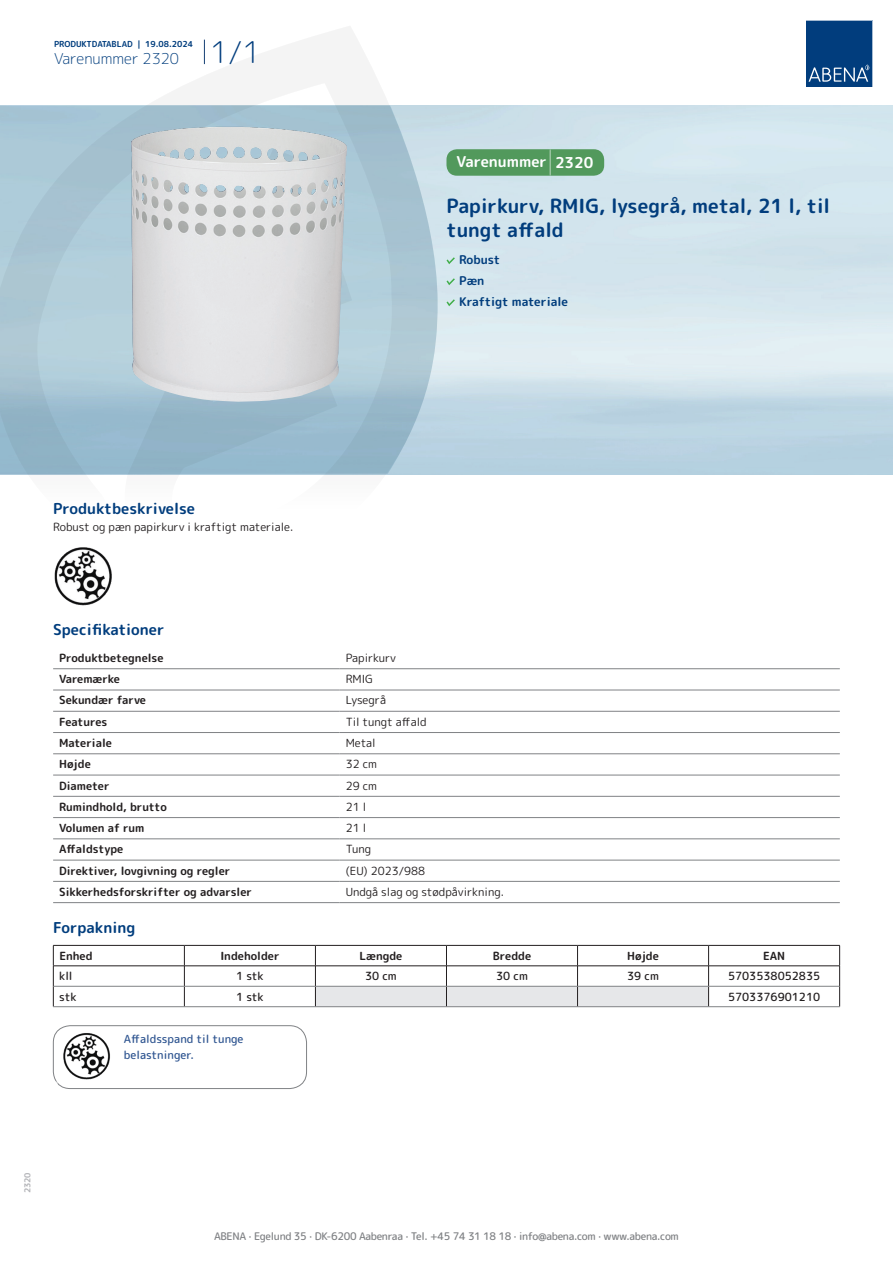
<style>
.page{position:relative;width:893px;height:1263px;background:#fff}
.page>*{position:absolute;margin:0;border:0;box-sizing:border-box;transform-origin:0 0}
.t1{font:700 19.5px/24px "Rounded Mplus 1 c";color:#013d7d}
.t2{font:700 15px "Rounded Mplus 1 c";color:#013d7d}
.t3{font:300 15px "Rounded Mplus 1 c";color:#013d7d}
.t4{font:700 15px "Rounded Mplus 1 c";color:#fff}
.t5{font:700 12px/21px "Rounded Mplus 1 c";color:#013d7d}
.t6{font:700 11.25px "Rounded Mplus 1 c";color:#231f20}
.t7{font:11.25px "Rounded Mplus 1 c";color:#231f20}
.t8{font:500 11.25px "Rounded Mplus 1 c";color:#231f20}
.t9{font:500 11.25px/16.5px "Rounded Mplus 1 c";color:#305691}
.t10{font:500 10.5px "Rounded Mplus 1 c";letter-spacing:-.03em;color:#808285}
.t11{font:700 10.5px "Rounded Mplus 1 c";color:#fff}
.t12{font:700 8.25px "Rounded Mplus 1 c";color:#013d7d}
.t13{font:700 8.25px "Rounded Mplus 1 c";color:#b2b3b7}
.s1{font-size:30px}
.s2{font-size:25.5px}
</style>
<div class="page">
<svg style="left:0;top:26px;width:439px;height:580px"></svg>
<svg style="left:0;top:106px;width:438px;height:368px;background:#a6c3d2"></svg>
<svg style="left:204px;top:40px;width:1px;height:24px"></svg>
<svg style="left:806px;top:20px;width:67px;height:67px;background:#144b86"></svg>
<img style="left:131px;top:127px;width:217px;height:275px">
<img style="left:53px;top:547px;width:60px;height:58px">
<hr style="left:53px;top:668px;width:287px;height:1px;background:#808285">
<hr style="left:340px;top:668px;width:500px;height:1px;background:#808285">
<hr style="left:53px;top:690px;width:287px;height:1px;background:#808285">
<hr style="left:340px;top:690px;width:500px;height:1px;background:#808285">
<hr style="left:53px;top:711px;width:287px;height:1px;background:#808285">
<hr style="left:340px;top:711px;width:500px;height:1px;background:#808285">
<hr style="left:53px;top:732px;width:287px;height:1px;background:#808285">
<hr style="left:340px;top:732px;width:500px;height:1px;background:#808285">
<hr style="left:53px;top:753px;width:287px;height:1px;background:#808285">
<hr style="left:340px;top:753px;width:500px;height:1px;background:#808285">
<hr style="left:53px;top:775px;width:287px;height:1px;background:#808285">
<hr style="left:340px;top:775px;width:500px;height:1px;background:#808285">
<hr style="left:53px;top:796px;width:287px;height:1px;background:#808285">
<hr style="left:340px;top:796px;width:500px;height:1px;background:#808285">
<hr style="left:53px;top:817px;width:287px;height:1px;background:#808285">
<hr style="left:340px;top:817px;width:500px;height:1px;background:#808285">
<hr style="left:53px;top:838px;width:287px;height:1px;background:#808285">
<hr style="left:340px;top:838px;width:500px;height:1px;background:#808285">
<hr style="left:53px;top:860px;width:287px;height:1px;background:#808285">
<hr style="left:340px;top:860px;width:500px;height:1px;background:#808285">
<hr style="left:53px;top:881px;width:287px;height:1px;background:#808285">
<hr style="left:340px;top:881px;width:500px;height:1px;background:#808285">
<hr style="left:53px;top:902px;width:287px;height:1px;background:#808285">
<hr style="left:340px;top:902px;width:500px;height:1px;background:#808285">
<hr style="left:53px;top:945px;width:131px;height:1px;background:#231f20">
<hr style="left:184px;top:945px;width:131px;height:1px;background:#231f20">
<hr style="left:709px;top:945px;width:131px;height:1px;background:#231f20">
<hr style="left:53px;top:965px;width:131px;height:1px;background:#231f20">
<hr style="left:184px;top:965px;width:131px;height:1px;background:#231f20">
<hr style="left:709px;top:965px;width:131px;height:1px;background:#231f20">
<svg style="left:53px;top:945px;width:1px;height:61px"></svg>
<svg style="left:184px;top:945px;width:1px;height:61px"></svg>
<svg style="left:315px;top:945px;width:394px;height:61px"></svg>
<svg style="left:839px;top:945px;width:1px;height:61px"></svg>
<hr style="left:54px;top:986px;width:130px;height:1px;background:#808285">
<hr style="left:184px;top:986px;width:131px;height:1px;background:#808285">
<hr style="left:315px;top:986px;width:131px;height:1px;background:#808285">
<hr style="left:446px;top:986px;width:131px;height:1px;background:#808285">
<hr style="left:577px;top:986px;width:132px;height:1px;background:#808285">
<hr style="left:709px;top:986px;width:130px;height:1px;background:#808285">
<hr style="left:53px;top:1006px;width:131px;height:1px;background:#808285">
<hr style="left:184px;top:1006px;width:131px;height:1px;background:#808285">
<hr style="left:315px;top:1006px;width:131px;height:1px;background:#808285">
<hr style="left:446px;top:1006px;width:131px;height:1px;background:#808285">
<hr style="left:577px;top:1006px;width:132px;height:1px;background:#808285">
<hr style="left:709px;top:1006px;width:131px;height:1px;background:#808285">
<img style="left:63px;top:1033px;width:47px;height:46px">
<div style="left:53px;top:1025px;width:254px;height:64px;border:1px solid #808285;border-radius:17px"></div>
<svg style="left:446px;top:257px;width:9px;height:7px"></svg>
<svg style="left:446px;top:278px;width:9px;height:7px"></svg>
<svg style="left:446px;top:299px;width:9px;height:7px"></svg>
<div style="left:446px;top:149px;width:158px;height:27px;background:#52995c;border-radius:10px"></div>
<p class="t12" style="left:54px;top:38px;width:141px">PRODUKTDATABLAD | 19.08.2024</p>
<h2 class="t3" style="left:54px;top:48px;width:208px">Varenummer 2320 <span class="s1">1/1</span></h2>
<h2 class="t4" style="left:457px;top:151px;width:138px">Varenummer <span class="s2">|</span> 2320</h2>
<h1 class="t1" style="left:446px;top:194px;width:385px">Papirkurv, RMIG, lysegrå, metal, 21 l, til tungt affald</h1>
<p class="t5" style="left:459px;top:249px;width:110px">Robust<br>Pæn<br>Kraftigt materiale</p>
<h2 class="t2" style="left:53px;top:498px;width:143px">Produktbeskrivelse</h2>
<p class="t7" style="left:53px;top:518px;width:242px">Robust og pæn papirkurv i kraftigt materiale.</p>
<h2 class="t2" style="left:53px;top:619px;width:113px">Specifikationer</h2>
<p class="t6" style="left:59px;top:650px;width:106px">Produktbetegnelse</p>
<p class="t7" style="left:346px;top:650px;width:52px">Papirkurv</p>
<p class="t6" style="left:59px;top:671px;width:62px">Varemærke</p>
<p class="t7" style="left:346px;top:671px;width:29px">RMIG</p>
<p class="t6" style="left:59px;top:692px;width:88px">Sekundær farve</p>
<p class="t7" style="left:346px;top:692px;width:42px">Lysegrå</p>
<p class="t6" style="left:59px;top:714px;width:50px">Features</p>
<p class="t7" style="left:346px;top:714px;width:83px">Til tungt affald</p>
<p class="t6" style="left:59px;top:735px;width:54px">Materiale</p>
<p class="t7" style="left:346px;top:735px;width:31px">Metal</p>
<p class="t6" style="left:59px;top:756px;width:33px">Højde</p>
<p class="t7" style="left:346px;top:756px;width:33px">32 cm</p>
<p class="t6" style="left:59px;top:777px;width:52px">Diameter</p>
<p class="t7" style="left:346px;top:777px;width:33px">29 cm</p>
<p class="t6" style="left:59px;top:799px;width:109px">Rumindhold, brutto</p>
<p class="t7" style="left:346px;top:799px;width:22px">21 l</p>
<p class="t6" style="left:59px;top:820px;width:87px">Volumen af rum</p>
<p class="t7" style="left:346px;top:820px;width:22px">21 l</p>
<p class="t6" style="left:59px;top:841px;width:66px">Affaldstype</p>
<p class="t7" style="left:346px;top:841px;width:27px">Tung</p>
<p class="t6" style="left:59px;top:862px;width:173px">Direktiver, lovgivning og regler</p>
<p class="t7" style="left:346px;top:862px;width:81px">(EU) 2023/988</p>
<p class="t6" style="left:59px;top:884px;width:194px">Sikkerhedsforskrifter og advarsler</p>
<p class="t7" style="left:346px;top:884px;width:160px">Undgå slag og stødpåvirkning.</p>
<h2 class="t2" style="left:53px;top:917px;width:84px">Forpakning</h2>
<p class="t6" style="left:59px;top:948px;width:35px">Enhed</p>
<p class="t6" style="left:220px;top:948px;width:61px">Indeholder</p>
<p class="t6" style="left:359px;top:948px;width:44px">Længde</p>
<p class="t6" style="left:493px;top:948px;width:40px">Bredde</p>
<p class="t6" style="left:627px;top:948px;width:33px">Højde</p>
<p class="t6" style="left:763px;top:948px;width:24px">EAN</p>
<p class="t8" style="left:59px;top:968px;width:15px">kll</p>
<p class="t8" style="left:236px;top:968px;width:29px">1 stk</p>
<p class="t8" style="left:365px;top:968px;width:33px">30 cm</p>
<p class="t8" style="left:496px;top:968px;width:33px">30 cm</p>
<p class="t8" style="left:627px;top:968px;width:33px">39 cm</p>
<p class="t8" style="left:728px;top:968px;width:94px">5703538052835</p>
<p class="t8" style="left:59px;top:988px;width:19px">stk</p>
<p class="t8" style="left:236px;top:988px;width:29px">1 stk</p>
<p class="t8" style="left:728px;top:988px;width:94px">5703376901210</p>
<p class="t9" style="left:124px;top:1030px;width:121px">Affaldsspand til tunge belastninger.</p>
<p class="t11" style="left:53px;top:1077px;width:7px">*</p>
<p class="t13" style="left:22px;top:1193px;width:23px;rotate:-90deg">2320</p>
<p class="t10" style="left:214px;top:1229px;width:466px">ABENA · Egelund 35 · DK-6200 Aabenraa · Tel. +45 74 31 18 18 · info@abena.com · www.abena.com</p>
</div>
